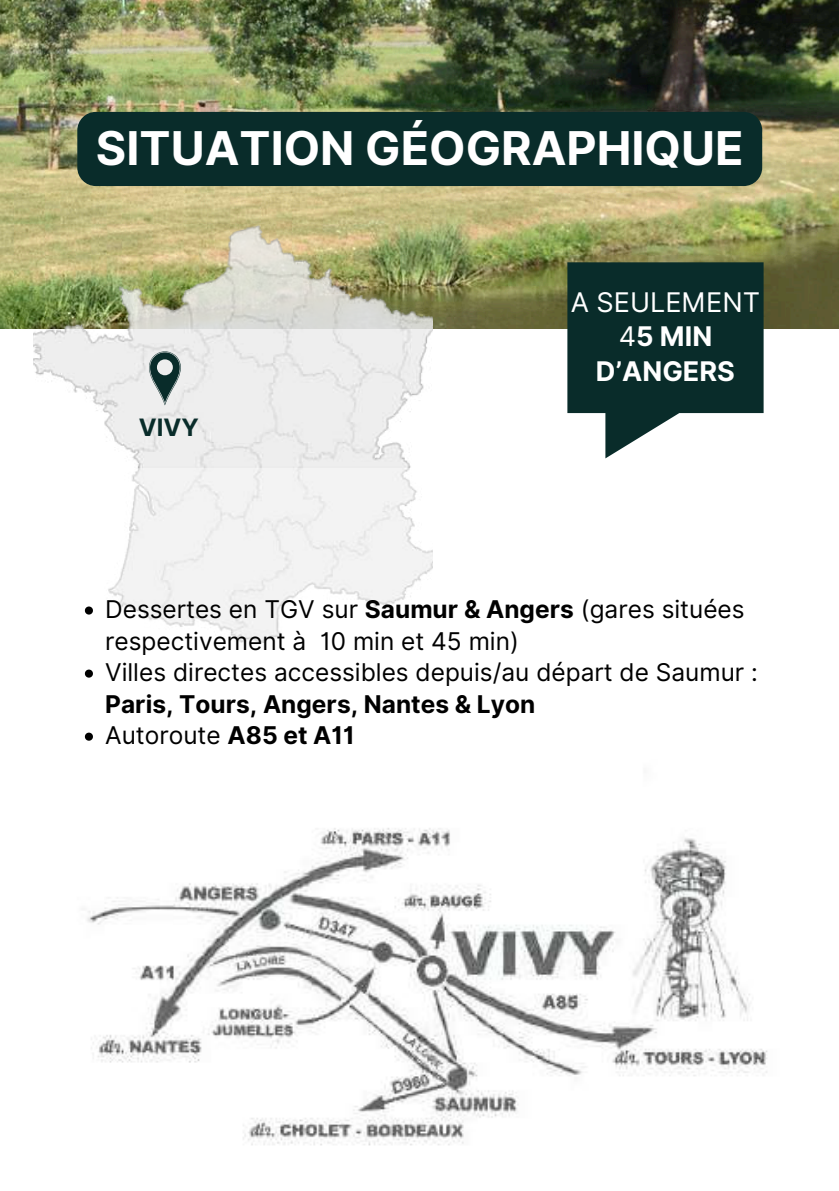
<style>
.page{position:relative;width:839px;height:1191px;background:#fff}
.page>*{position:absolute;margin:0;border:0;box-sizing:border-box;transform-origin:0 0}
.t1{font:700 46.6px "Inter";color:#fff}
.t2{font:700 27px/34.4px "Inter";color:#fff;text-align:center}
.t3{font:24.4px/31.6px "Inter";color:#000}
.t4{font:700 24.4px/31.6px "Inter";color:#000}
.t5{font:700 24px "Inter";color:#092c2a}
.s1{font-weight:400}
.s2{font-weight:700}
</style>
<div class="page">
<img style="left:0;top:0;width:838px;height:328px">
<div style="left:77px;top:112px;width:685px;height:74px;background:#092c2a;border-radius:19px"></div>
<img style="left:33px;top:215px;width:400px;height:427px">
<svg style="left:149px;top:351px;width:31px;height:54px;background:#7f908f"></svg>
<svg style="left:567px;top:262px;width:196px;height:196px"></svg>
<img style="left:87px;top:828px;width:681px;height:318px">
<svg style="left:85px;top:607px;width:8px;height:8px"></svg>
<svg style="left:85px;top:670px;width:8px;height:8px"></svg>
<svg style="left:85px;top:733px;width:8px;height:8px"></svg>
<h1 class="t1" style="left:96px;top:120px;width:649px">SITUATION GÉOGRAPHIQUE</h1>
<p class="t5" style="left:139px;top:413px;width:61px">VIVY</p>
<p class="t2" style="left:570px;top:285px;width:191px"><span class="s1">A SEULEMENT<br>4</span>5 MIN<br>D’ANGERS</p>
<p class="t3" style="left:105px;top:594px;width:654px">Dessertes en TGV sur <span class="s2">Saumur &amp; Angers</span> (gares situées respectivement à 10 min et 45 min)<br>Villes directes accessibles depuis/au départ de Saumur :</p>
<p class="t4" style="left:105px;top:688px;width:431px">Paris, Tours, Angers, Nantes &amp; Lyon<br><span class="s1">Autoroute</span> A85 et A11</p>
</div>
